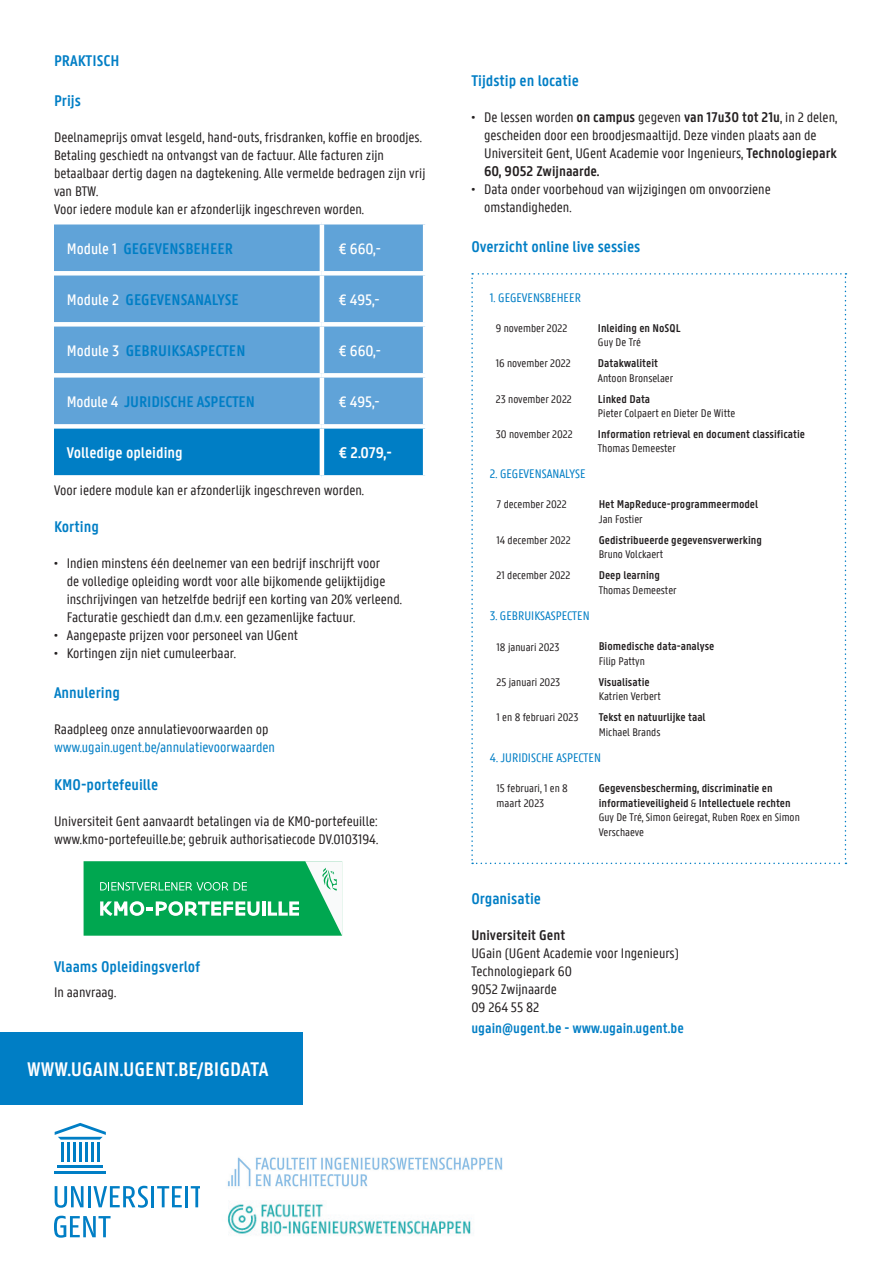
<style>
.page{position:relative;width:893px;height:1263px;background:#fff}
.page>*{position:absolute;margin:0;border:0;box-sizing:border-box;transform-origin:0 0}
.t1{font:600 21px "U Gent Panno Text";color:#fff}
.t2{font:600 16.5px "U Gent Panno Text";color:#007ec5}
.t3{font:600 16.5px "U Gent Panno Text";color:#fff}
.t4{font:500 16.5px "U Gent Panno Text";color:#fff}
.t5{font:15px/18px "U Gent Panno Text";color:#231f20}
.t6{font:15px "U Gent Panno Text";color:#007ec5}
.t7{font:600 15px "U Gent Panno Text";color:#007ec5}
.t8{font:600 15px "U Gent Panno Text";color:#231f20}
.t9{font:13.5px "U Gent Panno Text";color:#007ec5}
.t10{font:600 12px/14.4px "U Gent Panno Text";color:#231f20}
.t11{font:12px/14.4px "U Gent Panno Text";color:#231f20}
.s1{font-weight:500;color:#fff}
.s2{font-weight:600}
.s3{font-weight:400}
</style>
<div class="page">
<div style="left:54px;top:224px;width:369px;height:200px;background:#60a3d8"></div>
<div style="left:54px;top:429px;width:369px;height:46px;background:#007ec5"></div>
<hr style="left:320px;top:224px;width:4px;height:47px;background:#fff">
<hr style="left:54px;top:271px;width:268px;height:4px;background:#fff">
<hr style="left:322px;top:271px;width:105px;height:4px;background:#fff">
<hr style="left:320px;top:275px;width:4px;height:47px;background:#fff">
<div style="left:54px;top:322px;width:268px;height:5px;background:#fff"></div>
<div style="left:322px;top:322px;width:105px;height:5px;background:#fff"></div>
<hr style="left:320px;top:327px;width:4px;height:46px;background:#fff">
<div style="left:54px;top:373px;width:268px;height:5px;background:#fff"></div>
<div style="left:322px;top:373px;width:105px;height:5px;background:#fff"></div>
<hr style="left:320px;top:378px;width:4px;height:46px;background:#fff">
<hr style="left:320px;top:429px;width:4px;height:46px;background:#fff">
<svg style="left:471px;top:273px;width:375px;height:591px"></svg>
<div style="left:0;top:1032px;width:303px;height:73px;background:#007ec5"></div>
<hr style="left:61px;top:1143px;width:3px;height:19px;background:#007ec5">
<hr style="left:67px;top:1143px;width:3px;height:19px;background:#007ec5">
<hr style="left:73px;top:1143px;width:3px;height:19px;background:#007ec5">
<hr style="left:79px;top:1143px;width:3px;height:19px;background:#007ec5">
<hr style="left:85px;top:1143px;width:3px;height:19px;background:#007ec5">
<hr style="left:91px;top:1143px;width:3px;height:19px;background:#007ec5">
<hr style="left:97px;top:1143px;width:3px;height:19px;background:#007ec5">
<hr style="left:55px;top:1171px;width:51px;height:3px;background:#007ec5">
<hr style="left:58px;top:1165px;width:45px;height:3px;background:#007ec5">
<svg style="left:55px;top:1123px;width:51px;height:16px"></svg>
<hr style="left:185px;top:1186px;width:3px;height:21px;background:#007ec5">
<hr style="left:151px;top:1186px;width:3px;height:21px;background:#007ec5">
<hr style="left:88px;top:1186px;width:3px;height:21px;background:#007ec5">
<svg style="left:54px;top:1216px;width:57px;height:22px"></svg>
<svg style="left:191px;top:1186px;width:9px;height:21px"></svg>
<svg style="left:157px;top:1186px;width:25px;height:21px"></svg>
<svg style="left:55px;top:1186px;width:29px;height:22px"></svg>
<svg style="left:93px;top:1186px;width:55px;height:22px"></svg>
<img style="left:227px;top:1200px;width:245px;height:36px">
<img style="left:227px;top:1157px;width:276px;height:30px">
<div style="left:84px;top:861px;width:258px;height:75px;background:#00a750"></div>
<svg style="left:305px;top:861px;width:37px;height:75px"></svg>
<svg style="left:100px;top:901px;width:160px;height:15px"></svg>
<hr style="left:262px;top:901px;width:3px;height:15px;background:#fff">
<svg style="left:268px;top:901px;width:31px;height:15px"></svg>
<svg style="left:100px;top:882px;width:128px;height:8px"></svg>
<svg style="left:234px;top:882px;width:13px;height:8px"></svg>
<p class="t2" style="left:54px;top:51px;width:67px">PRAKTISCH</p>
<p class="t2" style="left:54px;top:91px;width:29px">Prijs</p>
<p class="t5" style="left:54px;top:128px;width:373px">Deelnameprijs omvat lesgeld, hand-outs, frisdranken, koffie en broodjes.<br>Betaling geschiedt na ontvangst van de factuur. Alle facturen zijn betaalbaar dertig dagen na dagtekening. Alle vermelde bedragen zijn vrij van BTW.<br>Voor iedere module kan er afzonderlijk ingeschreven worden.</p>
<p class="t2" style="left:67px;top:239px;width:168px"><span class="s1">Module 1</span> GEGEVENSBEHEER</p>
<p class="t4" style="left:339px;top:239px;width:44px">€ 660,-</p>
<p class="t2" style="left:67px;top:290px;width:174px"><span class="s1">Module 2</span> GEGEVENSANALYSE</p>
<p class="t4" style="left:339px;top:290px;width:42px">€ 495,-</p>
<p class="t2" style="left:67px;top:341px;width:180px"><span class="s1">Module 3</span> GEBRUIKSASPECTEN</p>
<p class="t4" style="left:339px;top:341px;width:44px">€ 660,-</p>
<p class="t2" style="left:67px;top:392px;width:190px"><span class="s1">Module 4</span> JURIDISCHE ASPECTEN</p>
<p class="t4" style="left:339px;top:392px;width:42px">€ 495,-</p>
<p class="t3" style="left:67px;top:443px;width:117px">Volledige opleiding</p>
<p class="t3" style="left:339px;top:443px;width:55px">€ 2.079,-</p>
<p class="t5" style="left:54px;top:481px;width:312px">Voor iedere module kan er afzonderlijk ingeschreven worden.</p>
<p class="t2" style="left:54px;top:517px;width:46px">Korting</p>
<p class="t5" style="left:67px;top:554px;width:337px;text-indent:-13px">• Indien minstens één deelnemer van een bedrijf inschrijft voor<br>de volledige opleiding wordt voor alle bijkomende gelijktijdige inschrijvingen van hetzelfde bedrijf een korting van 20% verleend.<br>Facturatie geschiedt dan d.m.v. een gezamenlijke factuur.</p>
<p class="t5" style="left:54px;top:626px;width:246px">• Aangepaste prijzen voor personeel van UGent</p>
<p class="t5" style="left:54px;top:644px;width:184px">• Kortingen zijn niet cumuleerbaar.</p>
<p class="t2" style="left:54px;top:683px;width:67px">Annulering</p>
<p class="t5" style="left:54px;top:720px;width:216px">Raadpleeg onze annulatievoorwaarden op</p>
<p class="t6" style="left:54px;top:738px;width:223px">www.ugain.ugent.be/annulatievoorwaarden</p>
<p class="t2" style="left:54px;top:774px;width:106px">KMO-portefeuille</p>
<p class="t5" style="left:54px;top:812px;width:326px">Universiteit Gent aanvaardt betalingen via de KMO-portefeuille: www.kmo-portefeuille.be; gebruik authorisatiecode DV.O103194.</p>
<p class="t2" style="left:54px;top:956px;width:148px">Vlaams Opleidingsverlof</p>
<p class="t5" style="left:54px;top:983px;width:64px">In aanvraag.</p>
<h1 class="t1" style="left:27px;top:1056px;width:243px">WWW.UGAIN.UGENT.BE/BIGDATA</h1>
<p class="t2" style="left:471px;top:71px;width:109px">Tijdstip en locatie</p>
<p class="t5" style="left:484px;top:108px;width:355px;text-indent:-13px">• De lessen worden <span class="s2">on campus</span> gegeven <span class="s2">van 17u30 tot 21u</span>, in 2 delen, gescheiden door een broodjesmaaltijd. Deze vinden plaats aan de Universiteit Gent, UGent Academie voor Ingenieurs, <span class="s2">Technologiepark 60, 9052 Zwijnaarde.</span></p>
<p class="t5" style="left:484px;top:180px;width:288px;text-indent:-13px">• Data onder voorbehoud van wijzigingen om onvoorziene omstandigheden.</p>
<p class="t2" style="left:471px;top:236px;width:171px">Overzicht online live sessies</p>
<p class="t9" style="left:490px;top:289px;width:93px">1. GEGEVENSBEHEER</p>
<p class="t11" style="left:496px;top:321px;width:73px">9 november 2022</p>
<p class="t10" style="left:598px;top:320px;width:84px">Inleiding en NoSQL</p>
<p class="t11" style="left:598px;top:335px;width:45px">Guy De Tré</p>
<p class="t11" style="left:496px;top:356px;width:76px">16 november 2022</p>
<p class="t10" style="left:598px;top:356px;width:62px">Datakwaliteit</p>
<p class="t11" style="left:598px;top:370px;width:77px">Antoon Bronselaer</p>
<p class="t11" style="left:496px;top:391px;width:77px">23 november 2022</p>
<p class="t10" style="left:598px;top:391px;width:54px">Linked Data</p>
<p class="t11" style="left:598px;top:406px;width:139px">Pieter Colpaert en Dieter De Witte</p>
<p class="t11" style="left:496px;top:427px;width:78px">30 november 2022</p>
<p class="t10" style="left:598px;top:427px;width:209px">Information retrieval en document classificatie</p>
<p class="t11" style="left:598px;top:441px;width:79px">Thomas Demeester</p>
<p class="t9" style="left:490px;top:465px;width:97px">2. GEGEVENSANALYSE</p>
<p class="t11" style="left:497px;top:497px;width:72px">7 december 2022</p>
<p class="t10" style="left:599px;top:497px;width:161px">Het MapReduce-programmeermodel</p>
<p class="t11" style="left:599px;top:511px;width:45px">Jan Fostier</p>
<p class="t11" style="left:497px;top:533px;width:76px">14 december 2022</p>
<p class="t10" style="left:599px;top:533px;width:165px">Gedistribueerde gegevensverwerking</p>
<p class="t11" style="left:599px;top:547px;width:66px">Bruno Volckaert</p>
<p class="t11" style="left:497px;top:568px;width:75px">21 december 2022</p>
<p class="t10" style="left:599px;top:568px;width:63px">Deep learning</p>
<p class="t11" style="left:599px;top:582px;width:79px">Thomas Demeester</p>
<p class="t9" style="left:490px;top:607px;width:101px">3. GEBRUIKSASPECTEN</p>
<p class="t11" style="left:497px;top:639px;width:64px">18 januari 2023</p>
<p class="t10" style="left:599px;top:639px;width:117px">Biomedische data-analyse</p>
<p class="t11" style="left:599px;top:654px;width:48px">Filip Pattyn</p>
<p class="t11" style="left:497px;top:675px;width:65px">25 januari 2023</p>
<p class="t10" style="left:599px;top:674px;width:53px">Visualisatie</p>
<p class="t11" style="left:599px;top:689px;width:64px">Katrien Verbert</p>
<p class="t11" style="left:497px;top:710px;width:83px">1 en 8 februari 2023</p>
<p class="t10" style="left:599px;top:710px;width:108px">Tekst en natuurlijke taal</p>
<p class="t11" style="left:599px;top:724px;width:63px">Michael Brands</p>
<p class="t9" style="left:490px;top:749px;width:113px">4. JURIDISCHE ASPECTEN</p>
<p class="t11" style="left:497px;top:781px;width:73px">15 februari, 1 en 8 maart 2023</p>
<p class="t10" style="left:599px;top:781px;width:203px">Gegevensbescherming, discriminatie en informatieveiligheid <span class="s3">&amp;</span> Intellectuele rechten <span class="s3">Guy De Tré, Simon Geiregat, Ruben Roex en Simon Verschaeve</span></p>
<p class="t2" style="left:471px;top:889px;width:71px">Organisatie</p>
<p class="t8" style="left:471px;top:926px;width:95px">Universiteit Gent</p>
<p class="t5" style="left:471px;top:944px;width:209px">UGain (UGent Academie voor Ingenieurs)<br>Technologiepark 60<br>9052 Zwijnaarde<br>09 264 55 82</p>
<p class="t7" style="left:471px;top:1019px;width:214px">ugain@ugent.be - www.ugain.ugent.be</p>
</div>
